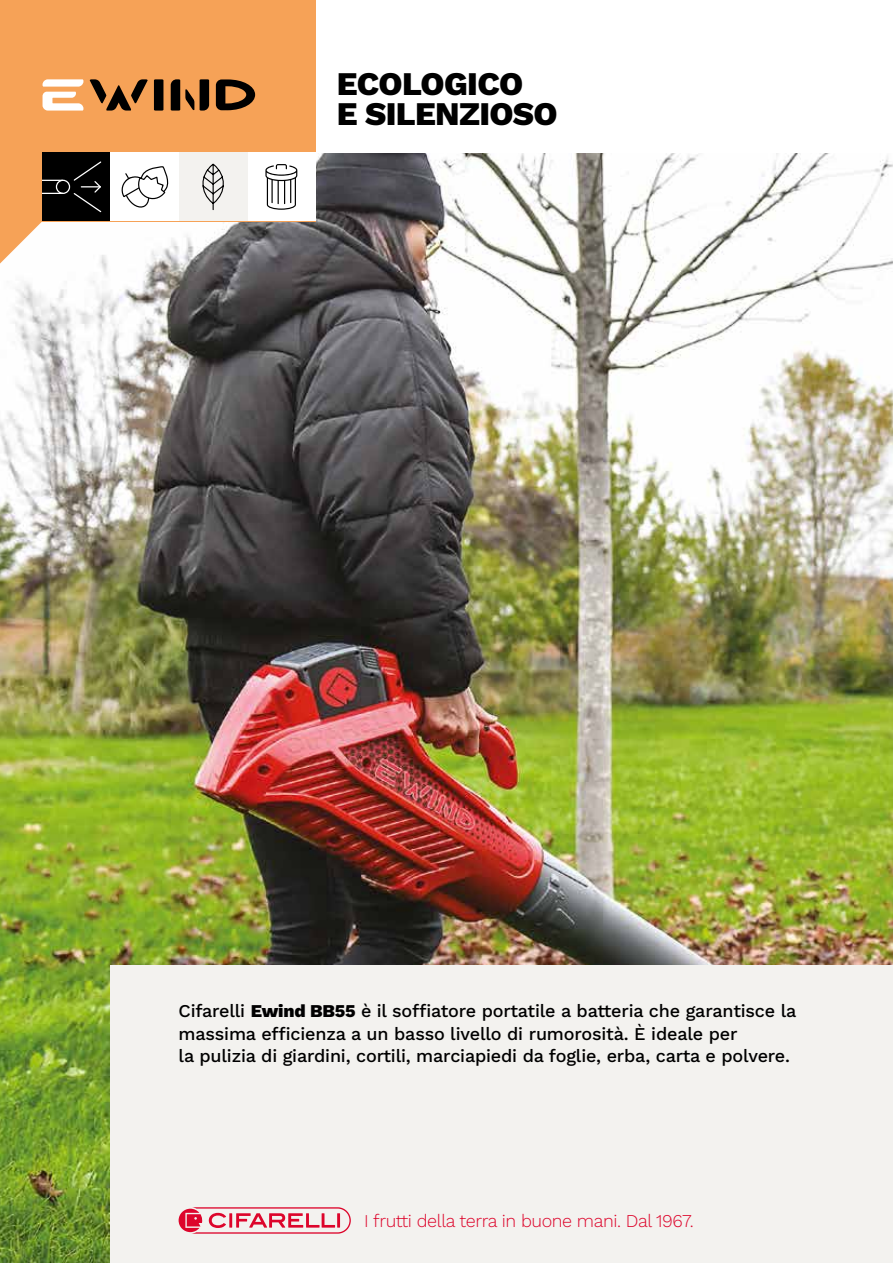
<style>
.page{position:relative;width:893px;height:1263px;background:#fff}
.page>*{position:absolute;margin:0;border:0;box-sizing:border-box;transform-origin:0 0}
.t1{font:800 33px/30px "Work Sans";letter-spacing:-.02em;color:#000}
.t2{font:500 18px/22.5px "Work Sans";letter-spacing:-.01em;color:#000}
.t3{font:300 18px "Work Sans";letter-spacing:-.025em;color:#dd052b}
.s1{font-weight:800}
</style>
<div class="page">
<img style="left:0;top:153px;width:893px;height:1110px">
<div style="left:111px;top:965px;width:782px;height:298px;background:#f3f2ef"></div>
<div style="left:0;top:0;width:315px;height:221px;background:#f6a257"></div>
<svg style="left:0;top:221px;width:43px;height:43px"></svg>
<svg style="left:179px;top:1207px;width:172px;height:27px"></svg>
<svg style="left:42px;top:79px;width:41px;height:32px"></svg>
<svg style="left:200px;top:79px;width:9px;height:32px"></svg>
<svg style="left:171px;top:79px;width:23px;height:32px"></svg>
<svg style="left:154px;top:79px;width:9px;height:32px"></svg>
<svg style="left:216px;top:79px;width:39px;height:31px"></svg>
<svg style="left:90px;top:79px;width:58px;height:32px"></svg>
<div style="left:42px;top:153px;width:69px;height:68px;background:#000"></div>
<svg style="left:42px;top:180px;width:18px;height:14px"></svg>
<div style="left:56px;top:180px;width:14px;height:14px;border:1px solid #fff;border-radius:50%"></div>
<svg style="left:73px;top:161px;width:29px;height:52px"></svg>
<div style="left:247px;top:153px;width:68px;height:68px;background:#fff"></div>
<svg style="left:265px;top:164px;width:32px;height:46px"></svg>
<div style="left:179px;top:153px;width:68px;height:68px;background:#f3f2ef"></div>
<svg style="left:202px;top:163px;width:22px;height:48px"></svg>
<div style="left:111px;top:153px;width:68px;height:68px;background:#fff"></div>
<svg style="left:121px;top:166px;width:48px;height:42px"></svg>
<h1 class="t1" style="left:337px;top:68px;width:222px">ECOLOGICO<br>E SILENZIOSO</h1>
<p class="t2" style="left:179px;top:999px;width:619px">Cifarelli <span class="s1">Ewind BB55</span> è il soffiatore portatile a batteria che garantisce la massima efficienza a un basso livello di rumorosità. È ideale per<br>la pulizia di giardini, cortili, marciapiedi da foglie, erba, carta e polvere.</p>
<p class="t3" style="left:364px;top:1207px;width:331px">I frutti della terra in buone mani. Dal 1967.</p>
</div>
